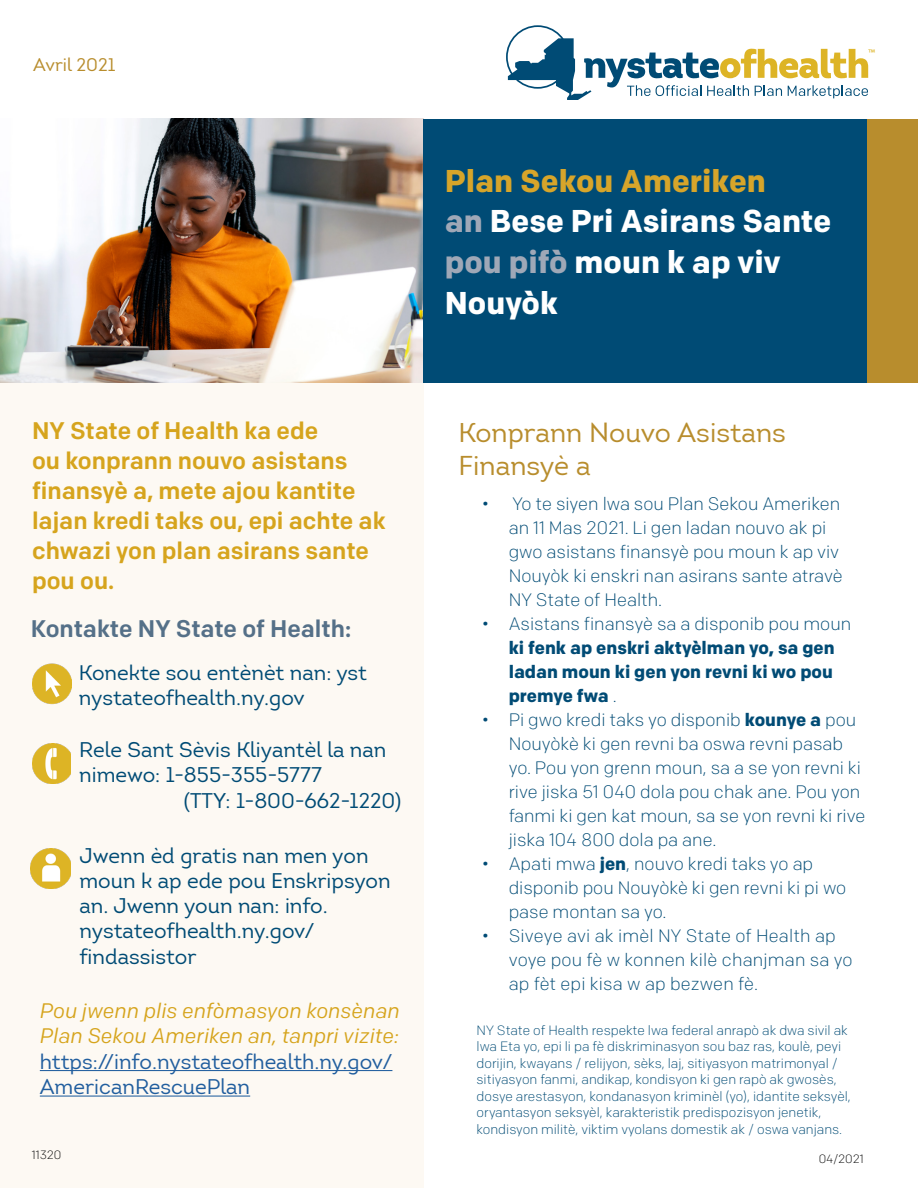
<style>
.page{position:relative;width:918px;height:1188px;background:#fff}
.page>*{position:absolute;margin:0;border:0;box-sizing:border-box;transform-origin:0 0}
.t1{font:700 31.5px/40.5px "Colfax";color:#fff}
.t2{font:27px/33px "Intro";color:#b88d2d}
.t3{font:500 24px/30px "Colfax";color:#d6a41d}
.t4{font:500 24px "Colfax";color:#557088}
.t5{font:21px/25.2px "Intro";color:#004b75}
.t6{font:italic 21px/25.5px "Colfax";color:#d6a41d}
.t7{font:21px/25.5px "Intro";color:#215e9e}
.t8{font:300 18px/24px "Colfax";color:#004b75}
.t9{font:700 18px/24px "Colfax";color:#004b75;text-align:justify}
.t10{font:18px "Intro";color:#b88d2d}
.t11{font:300 13.5px/16.5px "Colfax";color:#004b75}
.t12{font:300 12px "Colfax";color:#000}
.t13{font:11.1px "Intro";color:#ddb426}
.s1{color:#d7a52a}
.s2{color:#9fa8b7}
.s3{font-weight:300}
.s4{font-weight:700}
</style>
<div class="page">
<div style="left:0;top:318px;width:424px;height:870px;background:#fdf9f3"></div>
<div style="left:866px;top:119px;width:52px;height:263px;background:#b88d2d"></div>
<svg style="left:506px;top:25px;width:362px;height:75px"></svg>
<img style="left:0;top:119px;width:424px;height:263px">
<img style="left:33px;top:664px;width:38px;height:41px">
<div style="left:424px;top:119px;width:443px;height:263px;background:#004b75"></div>
<hr style="left:40px;top:1070px;width:352px;height:1px;background:#215e9e">
<hr style="left:40px;top:1096px;width:210px;height:1px;background:#215e9e">
<img style="left:32px;top:743px;width:39px;height:41px">
<img style="left:31px;top:848px;width:39px;height:41px">
<p class="t10" style="left:33px;top:54px;width:84px">Avril 2021</p>
<h3 class="t3" style="left:32px;top:416px;width:355px">NY State of Health ka ede<br>ou konprann nouvo asistans finansyè a, mete ajou kantite lajan kredi taks ou, epi achte ak chwazi yon plan asirans sante pou ou.</h3>
<h3 class="t4" style="left:31px;top:613px;width:322px">Kontakte NY State of Health:</h3>
<p class="t5" style="left:79px;top:660px;width:290px">Konekte sou entènèt nan: yst nystateofhealth.ny.gov</p>
<p class="t5" style="left:79px;top:737px;width:309px">Rele Sant Sèvis Kliyantèl la nan</p>
<p class="t5" style="left:79px;top:763px;width:244px">nimewo: 1-855-355-5777</p>
<p class="t5" style="left:184px;top:788px;width:219px">(TTY: 1-800-662-1220)</p>
<p class="t5" style="left:79px;top:843px;width:313px">Jwenn èd gratis nan men yon moun k ap ede pou Enskripsyon an. Jwenn youn nan: info. nystateofhealth.ny.gov/ findassistor</p>
<p class="t6" style="left:40px;top:998px;width:362px">Pou jwenn plis enfòmasyon konsènan<br>Plan Sekou Ameriken an, tanpri vizite:</p>
<p class="t7" style="left:40px;top:1049px;width:354px">https://info.nystateofhealth.ny.gov/<br>AmericanRescuePlan</p>
<p class="t12" style="left:32px;top:1147px;width:31px">11320</p>
<p class="t13" style="left:868px;top:46px;width:8px">™</p>
<h1 class="t1" style="left:445px;top:160px;width:388px"><span class="s1">Plan Sekou Ameriken<br></span><span class="s2">an</span> Bese Pri Asirans Sante <span class="s2">pou pifò</span> moun k ap viv<br>Nouyòk</h1>
<h2 class="t2" style="left:458px;top:416px;width:329px">Konprann Nouvo Asistans<br>Finansyè a</h2>
<p class="t8" style="left:509px;top:492px;width:336px;text-indent:-27px">• Yo te siyen lwa sou Plan Sekou Ameriken an 11 Mas 2021. Li gen ladan nouvo ak pi gwo asistans finansyè pou moun k ap viv Nouyòk ki enskri nan asirans sante atravè NY State of Health.</p>
<p class="t8" style="left:482px;top:612px;width:371px">• Asistans finansyè sa a disponib pou moun</p>
<p class="t9" style="left:509px;top:636px;width:328px">ki fenk ap enskri aktyèlman yo, sa gen ladan moun ki gen yon revni ki wo pou premye fwa <span class="s3">.</span></p>
<p class="t8" style="left:509px;top:708px;width:358px;text-indent:-27px">• Pi gwo kredi taks yo disponib <span class="s4">kounye a</span> pou Nouyòkè ki gen revni ba oswa revni pasab yo. Pou yon grenn moun, sa a se yon revni ki rive jiska 51 040 dola pou chak ane. Pou yon fanmi ki gen kat moun, sa se yon revni ki rive jiska 104 800 dola pa ane.</p>
<p class="t8" style="left:509px;top:852px;width:339px;text-indent:-27px">• Apati mwa <span class="s4">jen</span>, nouvo kredi taks yo ap disponib pou Nouyòkè ki gen revni ki pi wo pase montan sa yo.</p>
<p class="t8" style="left:509px;top:924px;width:345px;text-indent:-27px">• Siveye avi ak imèl NY State of Health ap voye pou fè w konnen kilè chanjman sa yo ap fèt epi kisa w ap bezwen fè.</p>
<p class="t11" style="left:477px;top:1022px;width:376px">NY State of Health respekte lwa federal anrapò ak dwa sivil ak lwa Eta yo, epi li pa fè diskriminasyon sou baz ras, koulè, peyi dorijin, kwayans / relijyon, sèks, laj, sitiyasyon matrimonyal / sitiyasyon fanmi, andikap, kondisyon ki gen rapò ak gwosès, dosye arestasyon, kondanasyon kriminèl (yo), idantite seksyèl, oryantasyon seksyèl, karakteristik predispozisyon jenetik, kondisyon militè, viktim vyolans domestik ak / oswa vanjans.</p>
<p class="t12" style="left:819px;top:1151px;width:47px">04/2021</p>
</div>
